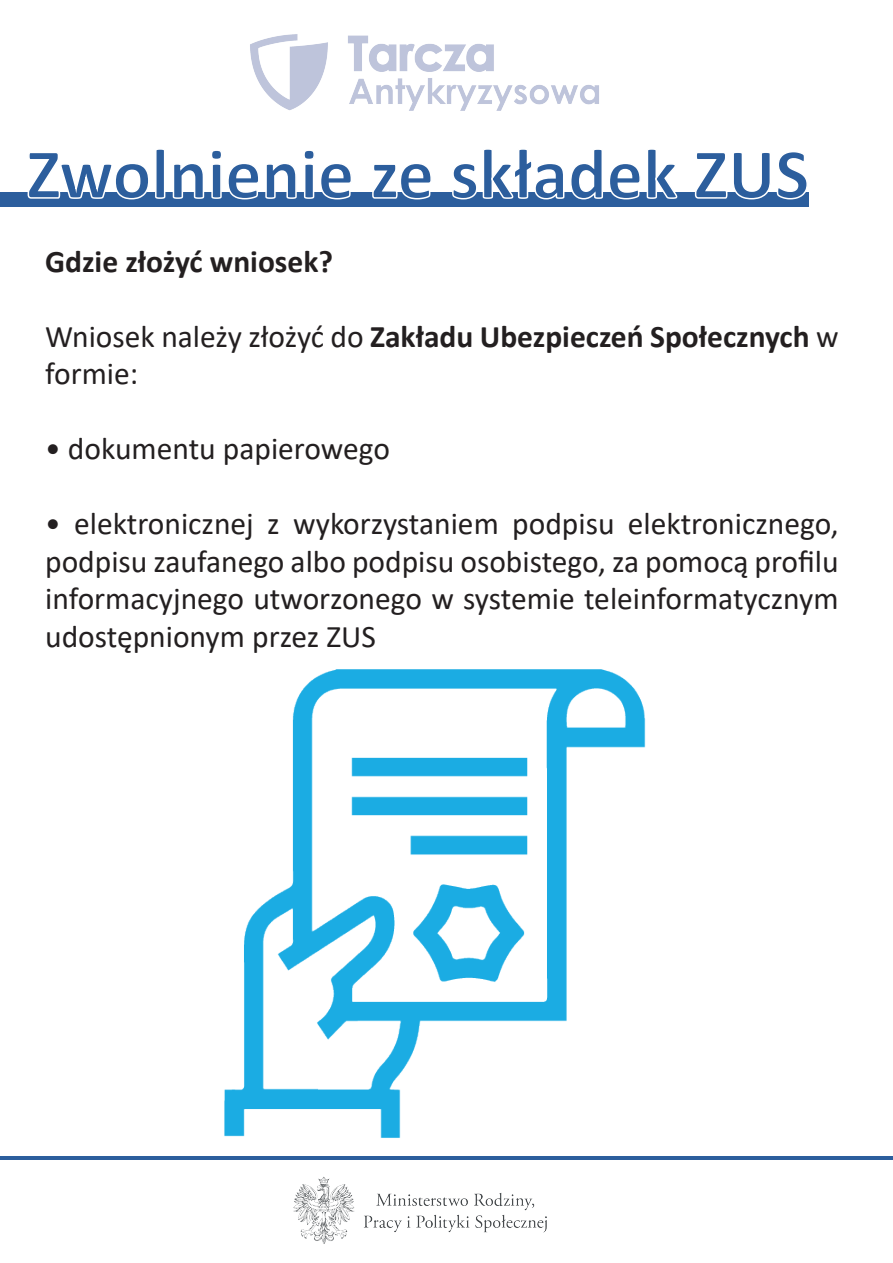
<style>
.page{position:relative;width:893px;height:1263px;background:#fff}
.page>*{position:absolute;margin:0;border:0;box-sizing:border-box;transform-origin:0 0}
.t1{font:700 72px "Calibri";color:#2c5e9d}
.t2{font:31.5px/37.5px "Calibri";color:#231f20}
.t3{font:700 31.5px "Calibri";color:#231f20}
.s1{font-weight:700}
</style>
<div class="page">
<div style="left:0;top:192px;width:808px;height:15px;background:#2c5e9d"></div>
<svg style="left:27px;top:192px;width:324px;height:8px"></svg>
<svg style="left:372px;top:192px;width:59px;height:8px"></svg>
<svg style="left:452px;top:192px;width:226px;height:8px"></svg>
<svg style="left:694px;top:192px;width:115px;height:8px"></svg>
<img style="left:250px;top:34px;width:349px;height:77px">
<hr style="left:0;top:1156px;width:893px;height:4px;background:#2c5e9d">
<img style="left:224px;top:669px;width:422px;height:575px">
<h1 class="t1" style="left:27px;top:123px;width:784px">Zwolnienie ze składek ZUS</h1>
<p class="t3" style="left:45px;top:239px;width:289px">Gdzie złożyć wniosek?</p>
<p class="t2" style="left:45px;top:317px;width:795px">Wniosek należy złożyć do <span class="s1">Zakładu Ubezpieczeń Społecznych</span> w formie:</p>
<p class="t2" style="left:45px;top:429px;width:346px">• dokumentu papierowego</p>
<p class="t2" style="left:45px;top:504px;width:795px;text-align:justify">• elektronicznej z wykorzystaniem podpisu elektronicznego, podpisu zaufanego albo podpisu osobistego, za pomocą profilu informacyjnego utworzonego w systemie teleinformatycznym udostępnionym przez ZUS</p>
</div>
